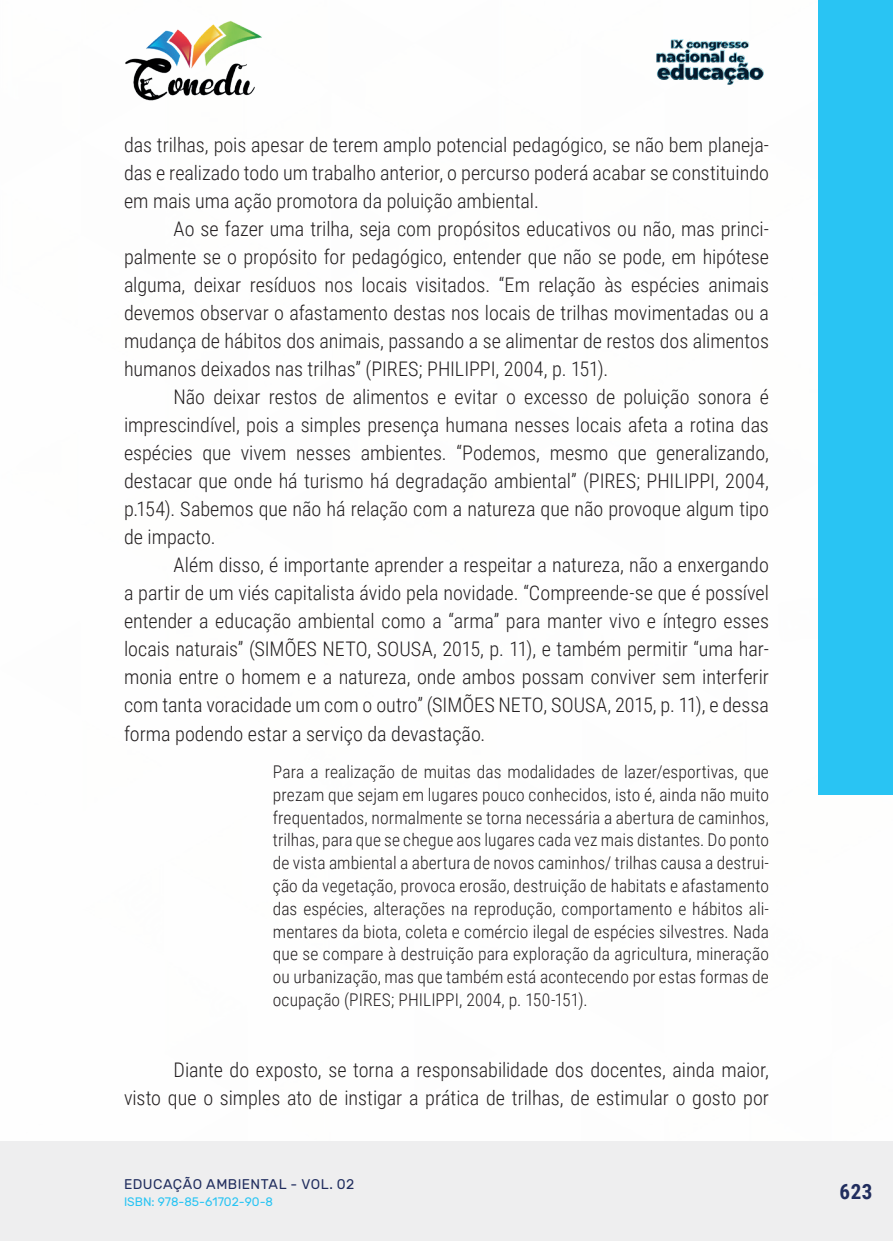
<style>
.page{position:relative;width:893px;height:1241px;background:#fff}
.page>*{position:absolute;margin:0;border:0;box-sizing:border-box;transform-origin:0 0}
.t1{font:700 21px "Roboto Condensed";color:#202d5e}
._9_CORPO{font:300 20.12px/28px "Roboto Condensed";color:#231f20;text-align:justify}
._16_CITACAO{font:300 17.5px/22.8px "Roboto Condensed";letter-spacing:.005em;color:#231f20;text-align:justify}
.t2{font:14px "Rubik";letter-spacing:.035em;color:#202d5e}
.t3{font:12.25px "Rubik";color:#29c4f3}
</style>
<div class="page">
<div style="left:0;top:1141px;width:893px;height:99px;background:#eeeeef"></div>
<div style="left:819px;top:0;width:74px;height:794px;background:#29c4f3"></div>
<img style="left:125px;top:20px;width:137px;height:81px">
<img style="left:656px;top:39px;width:108px;height:46px">
<p class="_9_CORPO" style="left:124px;top:130px;width:646px">das trilhas, pois apesar de terem amplo potencial pedagógico, se não bem planeja&shy;das e realizado todo um trabalho anterior, o percurso poderá acabar se constituindo em mais uma ação promotora da poluição ambiental.</p>
<p class="_9_CORPO" style="left:124px;top:214px;width:646px;text-indent:50px">Ao se fazer uma trilha, seja com propósitos educativos ou não, mas princi&shy;palmente se o propósito for pedagógico, entender que não se pode, em hipótese alguma, deixar resíduos nos locais visitados. “Em relação às espécies animais devemos observar o afastamento destas nos locais de trilhas movimentadas ou a mudança de hábitos dos animais, passando a se alimentar de restos dos alimentos humanos deixados nas trilhas” (PIRES; PHILIPPI, 2004, p. 151).</p>
<p class="_9_CORPO" style="left:124px;top:382px;width:646px;text-indent:50px">Não deixar restos de alimentos e evitar o excesso de poluição sonora é imprescindível, pois a simples presença humana nesses locais afeta a rotina das espécies que vivem nesses ambientes. “Podemos, mesmo que generalizando, destacar que onde há turismo há degradação ambiental” (PIRES; PHILIPPI, 2004, p.154). Sabemos que não há relação com a natureza que não provoque algum tipo de impacto.</p>
<p class="_9_CORPO" style="left:124px;top:550px;width:646px;text-indent:50px">Além disso, é importante aprender a respeitar a natureza, não a enxergando a partir de um viés capitalista ávido pela novidade. “Compreende-se que é possível entender a educação ambiental como a “arma” para manter vivo e íntegro esses locais naturais” (SIMÕES NETO, SOUSA, 2015, p. 11), e também permitir “uma har&shy;monia entre o homem e a natureza, onde ambos possam conviver sem interferir com tanta voracidade um com o outro” (SIMÕES NETO, SOUSA, 2015, p. 11), e dessa forma podendo estar a serviço da devastação.</p>
<p class="_16_CITACAO" style="left:273px;top:759px;width:498px">Para a realização de muitas das modalidades de lazer/esportivas, que prezam que sejam em lugares pouco conhecidos, isto é, ainda não muito frequentados, normalmente se torna necessária a abertura de caminhos, trilhas, para que se chegue aos lugares cada vez mais distantes. Do ponto de vista ambiental a abertura de novos caminhos/ trilhas causa a destrui&shy;ção da vegetação, provoca erosão, destruição de habitats e afastamento das espécies, alterações na reprodução, comportamento e hábitos ali&shy;mentares da biota, coleta e comércio ilegal de espécies silvestres. Nada que se compare à destruição para exploração da agricultura, mineração ou urbanização, mas que também está acontecendo por estas formas de ocupação (PIRES; PHILIPPI, 2004, p. 150-151).</p>
<p class="_9_CORPO" style="left:124px;top:1054px;width:646px;text-align:right">Diante do exposto, se torna a responsabilidade dos docentes, ainda maior,<br>visto que o simples ato de instigar a prática de trilhas, de estimular o gosto por</p>
<p class="t2" style="left:124px;top:1175px;width:232px">EDUCAÇÃO AMBIENTAL - VOL. 02</p>
<p class="t3" style="left:124px;top:1194px;width:151px">ISBN: 978-85-61702-90-8</p>
<p class="t1" style="left:839px;top:1176px;width:34px">623</p>
</div>
